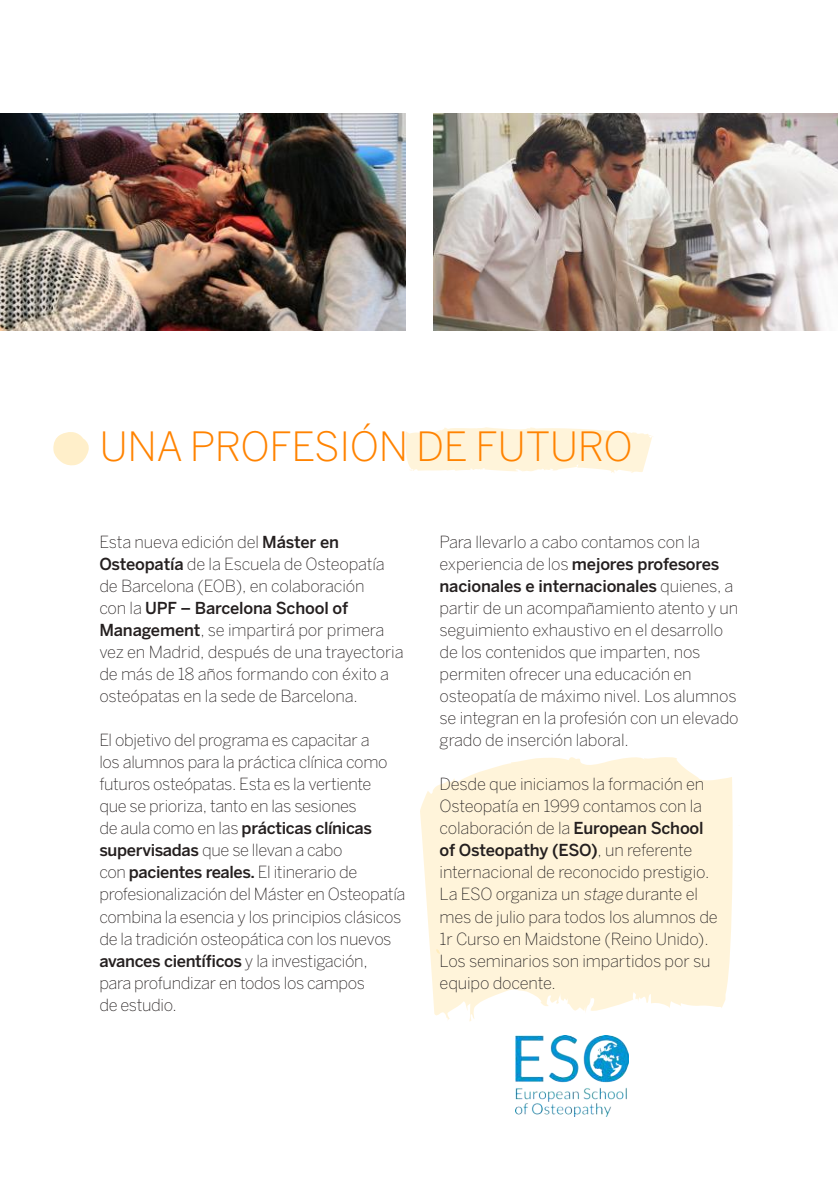
<style>
.page{position:relative;width:840px;height:1191px;background:#fff}
.page>*{position:absolute;margin:0;border:0;box-sizing:border-box;transform-origin:0 0}
.t1{font:300 40px "Benton Sans";letter-spacing:-.01em;color:#ff8301}
.t2{font:200 16.6px/22px "Benton Sans";letter-spacing:-.02em;color:#241f1f}
.t3{font:500 16.4px/22px "Benton Sans";letter-spacing:-.02em;color:#241f1f}
.s1{font-weight:500;font-size:16.4px}
.s2{font-weight:200;font-size:16.6px}
.s3{font-style:italic}
</style>
<div class="page">
<svg style="left:420px;top:757px;width:312px;height:264px;background:#fff5de"></svg>
<svg style="left:405px;top:427px;width:248px;height:46px;background:#fff5df"></svg>
<img style="left:0;top:114px;width:405px;height:217px">
<svg style="left:53px;top:432px;width:36px;height:34px"></svg>
<svg style="left:436px;top:948px;width:4px;height:5px"></svg>
<img style="left:433px;top:114px;width:404px;height:217px">
<img style="left:515px;top:1035px;width:112px;height:81px">
<h1 class="t1" style="left:99px;top:423px;width:534px">UNA PROFESIÓN DE FUTURO</h1>
<p class="t2" style="left:99px;top:531px;width:287px">Esta nueva edición del <span class="s1">Máster en<br>Osteopatía</span> de la Escuela de Osteopatía de Barcelona (EOB), en colaboración</p>
<p class="t3" style="left:99px;top:597px;width:250px"><span class="s2">con la</span> UPF – Barcelona School of</p>
<p class="t2" style="left:99px;top:619px;width:305px"><span class="s1">Management</span>, se impartirá por primera vez en Madrid, después de una trayectoria de más de 18 años formando con éxito a osteópatas en la sede de Barcelona.</p>
<p class="t2" style="left:99px;top:729px;width:289px">El objetivo del programa es capacitar a los alumnos para la práctica clínica como futuros osteópatas. Esta es la vertiente que se prioriza, tanto en las sesiones</p>
<p class="t3" style="left:99px;top:817px;width:274px"><span class="s2">de aula como en las</span> prácticas clínicas</p>
<p class="t2" style="left:99px;top:839px;width:307px"><span class="s1">supervisadas</span> que se llevan a cabo<br>con <span class="s1">pacientes reales.</span> El itinerario de profesionalización del Máster en Osteopatía combina la esencia y los principios clásicos de la tradición osteopática con los nuevos</p>
<p class="t3" style="left:99px;top:949px;width:270px">avances científicos <span class="s2">y la investigación,</span></p>
<p class="t2" style="left:99px;top:971px;width:267px">para profundizar en todos los campos de estudio.</p>
<p class="t2" style="left:439px;top:531px;width:262px">Para llevarlo a cabo contamos con la</p>
<p class="t3" style="left:439px;top:553px;width:295px"><span class="s2">experiencia de los</span> mejores profesores nacionales e internacionales <span class="s2">quienes, a</span></p>
<p class="t2" style="left:439px;top:597px;width:300px">partir de un acompañamiento atento y un seguimiento exhaustivo en el desarrollo de los contenidos que imparten, nos permiten ofrecer una educación en osteopatía de máximo nivel. Los alumnos se integran en la profesión con un elevado grado de inserción laboral.</p>
<p class="t2" style="left:439px;top:773px;width:266px">Desde que iniciamos la formación en<br>Osteopatía en 1999 contamos con la colaboración de la <span class="s1">European School</span></p>
<p class="t3" style="left:439px;top:839px;width:254px">of Osteopathy (ESO)<span class="s2">, un referente</span></p>
<p class="t2" style="left:439px;top:861px;width:279px">internacional de reconocido prestigio.<br>La ESO organiza un <span class="s3">stage</span> durante el mes de julio para todos los alumnos de 1r Curso en Maidstone (Reino Unido).<br>Los seminarios son impartidos por su equipo docente.</p>
</div>
